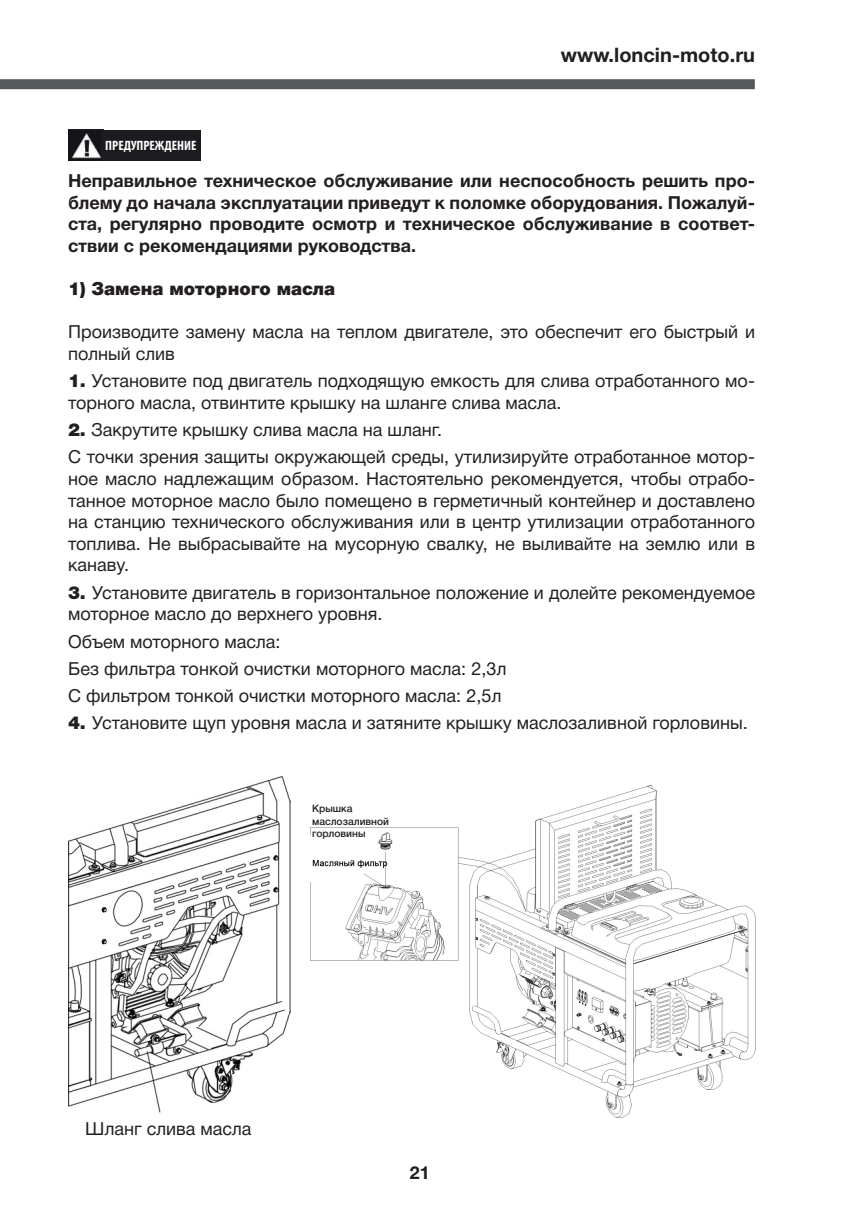
<style>
.page{position:relative;width:857px;height:1225px;background:#fff}
.page>*{position:absolute;margin:0;border:0;box-sizing:border-box;transform-origin:0 0}
.t1{font:700 20px "Helvetica Neue Cyr";color:#231f20}
.текст{font:18px/21.6px "Helvetica Neue Cyr";color:#231f20}
.текст-2{font:700 18px/21.6px "Helvetica Neue Cyr";color:#231f20;text-align:justify}
.текст-3{font:900 18px "Helvetica Neue Cyr";color:#231f20}
.текст-4{font:700 condensed 13.6px "Myriad Pro";color:#fff}
.текст-5{font:500 10.2px/12.4px "Helvetica Neue Cyr";color:#231f20}
.s1{font-weight:900}
</style>
<div class="page">
<div style="left:0;top:79px;width:754px;height:10px;background:#57585a"></div>
<img style="left:68px;top:130px;width:33px;height:30px">
<div style="left:101px;top:130px;width:100px;height:30px;background:#1c1b1f"></div>
<img style="left:68px;top:776px;width:223px;height:337px">
<img style="left:310px;top:785px;width:444px;height:333px">
<div style="left:305px;top:836px;width:71px;height:18px;background:#fff"></div>
<p class="t1" style="left:560px;top:44px;width:195px">www.loncin-moto.ru</p>
<p class="текст-4" style="left:105px;top:137px;width:93px">ПРЕДУПРЕЖДЕНИЕ</p>
<p class="текст-2" style="left:68px;top:170px;width:688px">Неправильное техническое обслуживание или неспособность решить про&shy;блему до начала эксплуатации приведут к поломке оборудования. Пожалуй&shy;ста, регулярно проводите осмотр и техническое обслуживание в соответ&shy;ствии с рекомендациями руководства.</p>
<p class="текст-3" style="left:68px;top:279px;width:268px">1) Замена моторного масла</p>
<p class="текст" style="left:68px;top:321px;width:688px">Производите замену масла на теплом двигателе, это обеспечит его быстрый и полный слив</p>
<p class="текст" style="left:68px;top:370px;width:688px"><span class="s1">1.</span> Установите под двигатель подходящую емкость для слива отработанного мо&shy;торного масла, отвинтите крышку на шланге слива масла.</p>
<p class="текст" style="left:68px;top:419px;width:375px"><span class="s1">2.</span> Закрутите крышку слива масла на шланг.</p>
<p class="текст" style="left:68px;top:446px;width:688px;text-align:justify">С точки зрения защиты окружающей среды, утилизируйте отработанное мотор&shy;ное масло надлежащим образом. Настоятельно рекомендуется, чтобы отрабо&shy;танное моторное масло было помещено в герметичный контейнер и доставлено на станцию технического обслуживания или в центр утилизации отработанного топлива. Не выбрасывайте на мусорную свалку, не выливайте на землю или в канаву.</p>
<p class="текст" style="left:68px;top:581px;width:688px"><span class="s1">3.</span> Установите двигатель в горизонтальное положение и долейте рекомендуемое моторное масло до верхнего уровня.</p>
<p class="текст" style="left:68px;top:630px;width:214px">Объем моторного масла:</p>
<p class="текст" style="left:68px;top:658px;width:439px">Без фильтра тонкой очистки моторного масла: 2,3л</p>
<p class="текст" style="left:68px;top:685px;width:434px">С фильтром тонкой очистки моторного масла: 2,5л</p>
<p class="текст" style="left:68px;top:712px;width:680px"><span class="s1">4.</span> Установите щуп уровня масла и затяните крышку маслозаливной горловины.</p>
<p class="текст-5" style="left:312px;top:802px;width:78px">Крышка маслозаливной горловины</p>
<p class="текст" style="left:85px;top:1118px;width:168px">Шланг слива масла</p>
<p class="текст-2" style="left:410px;top:1161px;width:22px">21</p>
</div>
